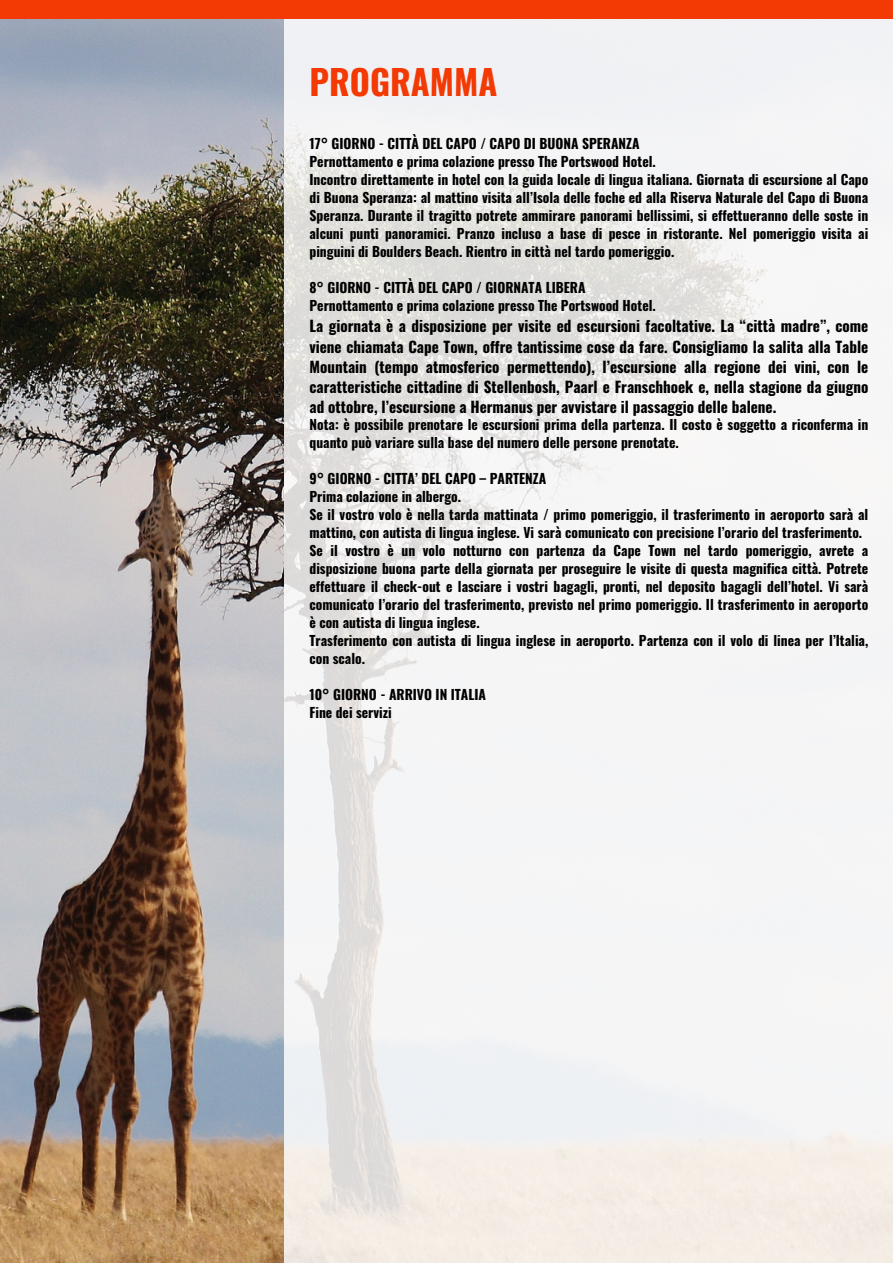
<style>
.page{position:relative;width:893px;height:1264px;background:#fff}
.page>*{position:absolute;margin:0;border:0;box-sizing:border-box;transform-origin:0 0}
.t1{font:700 34.5px "Oswald";color:#f33904}
.t2{font:700 15.15px/20.2px "Oswald";color:#000;text-align:justify}
.t3{font:700 13.65px/18px "Oswald";color:#000}
</style>
<div class="page">
<img style="left:283px;top:19px;width:609px;height:1243px">
<img style="left:0;top:19px;width:283px;height:1243px">
<div style="left:0;top:0;width:892px;height:19px;background:#f33904"></div>
<p class="t1" style="left:309px;top:55px;width:189px">PROGRAMMA</p>
<p class="t3" style="left:309px;top:134px;width:331px">17° GIORNO - CITTÀ DEL CAPO / CAPO DI BUONA SPERANZA</p>
<p class="t3" style="left:309px;top:152px;width:348px">Pernottamento e prima colazione presso The Portswood Hotel.</p>
<p class="t3" style="left:309px;top:170px;width:560px;text-align:justify">Incontro direttamente in hotel con la guida locale di lingua italiana. Giornata di escursione al Capo di Buona Speranza: al mattino visita all’Isola delle foche ed alla Riserva Naturale del Capo di Buona Speranza. Durante il tragitto potrete ammirare panorami bellissimi, si effettueranno delle soste in alcuni punti panoramici. Pranzo incluso a base di pesce in ristorante. Nel pomeriggio visita ai pinguini di Boulders Beach. Rientro in città nel tardo pomeriggio.</p>
<p class="t3" style="left:309px;top:278px;width:277px">8° GIORNO - CITTÀ DEL CAPO / GIORNATA LIBERA</p>
<p class="t3" style="left:309px;top:296px;width:348px">Pernottamento e prima colazione presso The Portswood Hotel.</p>
<p class="t2" style="left:309px;top:315px;width:560px">La giornata è a disposizione per visite ed escursioni facoltative. La “città madre”, come viene chiamata Cape Town, offre tantissime cose da fare. Consigliamo la salita alla Table Mountain (tempo atmosferico permettendo), l’escursione alla regione dei vini, con le caratteristiche cittadine di Stellenbosh, Paarl e Franschhoek e, nella stagione da giugno ad ottobre, l’escursione a Hermanus per avvistare il passaggio delle balene.</p>
<p class="t3" style="left:309px;top:415px;width:560px">Nota: è possibile prenotare le escursioni prima della partenza. Il costo è soggetto a riconferma in quanto può variare sulla base del numero delle persone prenotate.</p>
<p class="t3" style="left:309px;top:469px;width:238px">9° GIORNO - CITTA’ DEL CAPO – PARTENZA</p>
<p class="t3" style="left:309px;top:487px;width:153px">Prima colazione in albergo.</p>
<p class="t3" style="left:309px;top:505px;width:560px">Se il vostro volo è nella tarda mattinata / primo pomeriggio, il trasferimento in aeroporto sarà al mattino, con autista di lingua inglese. Vi sarà comunicato con precisione l’orario del trasferimento.</p>
<p class="t3" style="left:309px;top:541px;width:560px;text-align:justify">Se il vostro è un volo notturno con partenza da Cape Town nel tardo pomeriggio, avrete a disposizione buona parte della giornata per proseguire le visite di questa magnifica città. Potrete effettuare il check-out e lasciare i vostri bagagli, pronti, nel deposito bagagli dell’hotel. Vi sarà comunicato l’orario del trasferimento, previsto nel primo pomeriggio. Il trasferimento in aeroporto è con autista di lingua inglese.</p>
<p class="t3" style="left:309px;top:631px;width:560px">Trasferimento con autista di lingua inglese in aeroporto. Partenza con il volo di linea per l’Italia, con scalo.</p>
<p class="t3" style="left:309px;top:685px;width:178px">10° GIORNO - ARRIVO IN ITALIA</p>
<p class="t3" style="left:309px;top:703px;width:84px">Fine dei servizi</p>
</div>
